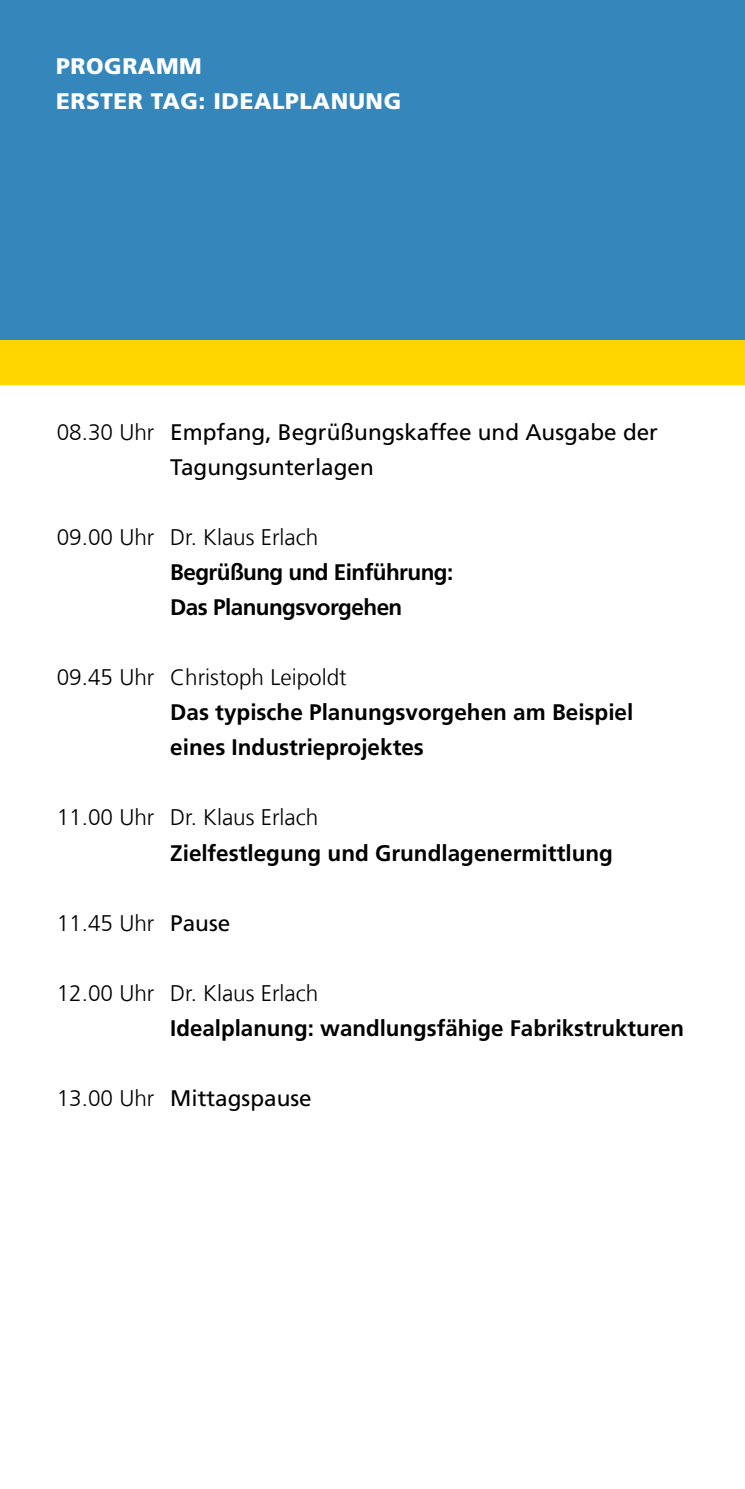
<style>
.page{position:relative;width:745px;height:1489px;background:#fff}
.page>*{position:absolute;margin:0;border:0;box-sizing:border-box;transform-origin:0 0}
.t1{font:700 22.5px/35px "Frutiger LT Com";color:#000}
.t2{font:300 22.5px "Frutiger LT Com";color:#000}
.t3{font:22.5px/35px "Frutiger LT Com";color:#000}
.t4{font:700 22.5px/35px "Frutiger LT Com";letter-spacing:-.025em;color:#000}
.t5{font:900 22.5px/35px "Frutiger LT Com";letter-spacing:.025em;color:#fff}
.s1{font-weight:300}
.s2{font-weight:400}
</style>
<div class="page">
<hr style="left:744px;top:0;width:1px;height:340px;background:#3587bb">
<hr style="left:744px;top:340px;width:1px;height:44px;background:#ffd600">
<div style="left:0;top:0;width:744px;height:340px;background:#3587bb"></div>
<div style="left:0;top:340px;width:744px;height:44px;background:#ffd600"></div>
<p class="t5" style="left:56px;top:48px;width:346px">PROGRAMM<br>ERSTER TAG: IDEALPLANUNG</p>
<p class="t3" style="left:170px;top:415px;width:489px;text-indent:-113px"><span class="s1">08.30 Uhr</span> Empfang, Begrüßungskaffee und Ausgabe der<br>Tagungsunterlagen</p>
<p class="t2" style="left:57px;top:524px;width:263px">09.00 Uhr Dr. Klaus Erlach</p>
<p class="t4" style="left:170px;top:555px;width:284px">Begrüßung und Einführung:<br>Das Planungsvorgehen</p>
<p class="t2" style="left:57px;top:664px;width:291px">09.45 Uhr Christoph Leipoldt</p>
<p class="t1" style="left:170px;top:695px;width:464px">Das typische Planungsvorgehen am Beispiel eines Industrieprojektes</p>
<p class="t2" style="left:57px;top:804px;width:263px">11.00 Uhr Dr. Klaus Erlach</p>
<p class="t1" style="left:170px;top:835px;width:444px">Zielfestlegung und Grundlagenermittlung</p>
<p class="t2" style="left:57px;top:909px;width:175px">11.45 Uhr <span class="s2">Pause</span></p>
<p class="t2" style="left:57px;top:979px;width:263px">12.00 Uhr Dr. Klaus Erlach</p>
<p class="t1" style="left:170px;top:1010px;width:515px">Idealplanung: wandlungsfähige Fabrikstrukturen</p>
<p class="t3" style="left:57px;top:1080px;width:256px"><span class="s1">13.00 Uhr</span> Mittagspause</p>
</div>
